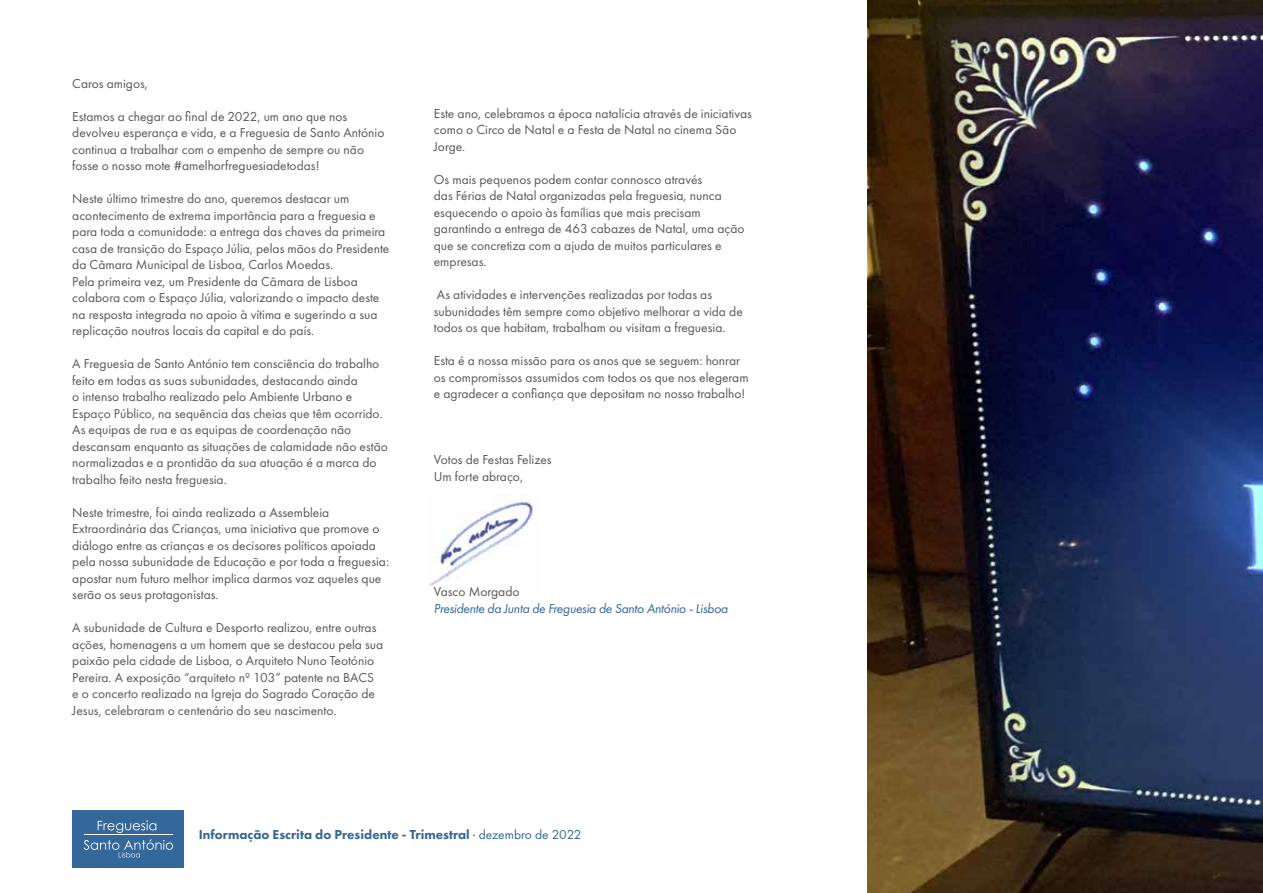
<style>
.page{position:relative;width:1263px;height:893px;background:#fff}
.page>*{position:absolute;margin:0;border:0;box-sizing:border-box;transform-origin:0 0}
.t1{font:13.5px/16.5px "Futura PT";color:#575756}
.t2{font:800 13.5px "Futura PT";color:#34679a}
.t3{font:italic 13.5px "Futura PT";letter-spacing:-.02em;color:#34679a}
.s1{font-weight:400}
</style>
<div class="page">
<img style="left:429px;top:501px;width:108px;height:86px">
<div style="left:72px;top:810px;width:112px;height:57px;background:#34679a"></div>
<svg style="left:98px;top:820px;width:58px;height:13px"></svg>
<svg style="left:84px;top:839px;width:89px;height:18px"></svg>
<hr style="left:84px;top:834px;width:89px;height:1px;background:#fff">
<img style="left:867px;top:0;width:396px;height:893px">
<p class="t1" style="left:72px;top:75px;width:77px">Caros amigos,</p>
<p class="t1" style="left:72px;top:108px;width:314px">Estamos a chegar ao final de 2022, um ano que nos devolveu esperança e vida, e a Freguesia de Santo António continua a trabalhar com o empenho de sempre ou não fosse o nosso mote #amelhorfreguesiadetodas!</p>
<p class="t1" style="left:72px;top:191px;width:319px">Neste último trimestre do ano, queremos destacar um acontecimento de extrema importância para a freguesia e para toda a comunidade: a entrega das chaves da primeira casa de transição do Espaço Júlia, pelas mãos do Presidente da Câmara Municipal de Lisboa, Carlos Moedas.<br>Pela primeira vez, um Presidente da Câmara de Lisboa colabora com o Espaço Júlia, valorizando o impacto deste na resposta integrada no apoio à vítima e sugerindo a sua replicação noutros locais da capital e do país.</p>
<p class="t1" style="left:72px;top:355px;width:317px">A Freguesia de Santo António tem consciência do trabalho feito em todas as suas subunidades, destacando ainda<br>o intenso trabalho realizado pelo Ambiente Urbano e Espaço Público, na sequência das cheias que têm ocorrido.<br>As equipas de rua e as equipas de coordenação não descansam enquanto as situações de calamidade não estão normalizadas e a prontidão da sua atuação é a marca do trabalho feito nesta freguesia.</p>
<p class="t1" style="left:72px;top:504px;width:318px">Neste trimestre, foi ainda realizada a Assembleia Extraordinária das Crianças, uma iniciativa que promove o diálogo entre as crianças e os decisores políticos apoiada pela nossa subunidade de Educação e por toda a freguesia: apostar num futuro melhor implica darmos voz aqueles que serão os seus protagonistas.</p>
<p class="t1" style="left:72px;top:619px;width:313px">A subunidade de Cultura e Desporto realizou, entre outras ações, homenagens a um homem que se destacou pela sua paixão pela cidade de Lisboa, o Arquiteto Nuno Teotónio Pereira. A exposição “arquiteto nº 103” patente na BACS e o concerto realizado na Igreja do Sagrado Coração de Jesus, celebraram o centenário do seu nascimento.</p>
<p class="t1" style="left:434px;top:105px;width:320px">Este ano, celebramos a época natalícia através de iniciativas como o Circo de Natal e a Festa de Natal no cinema São<br>Jorge.</p>
<p class="t1" style="left:434px;top:171px;width:312px">Os mais pequenos podem contar connosco através<br>das Férias de Natal organizadas pela freguesia, nunca esquecendo o apoio às famílias que mais precisam garantindo a entrega de 463 cabazes de Natal, uma ação que se concretiza com a ajuda de muitos particulares e empresas.</p>
<p class="t1" style="left:434px;top:286px;width:310px">As atividades e intervenções realizadas por todas as subunidades têm sempre como objetivo melhorar a vida de todos os que habitam, trabalham ou visitam a freguesia.</p>
<p class="t1" style="left:434px;top:352px;width:316px">Esta é a nossa missão para os anos que se seguem: honrar os compromissos assumidos com todos os que nos elegeram e agradecer a confiança que depositam no nosso trabalho!</p>
<p class="t1" style="left:434px;top:451px;width:119px">Votos de Festas Felizes<br>Um forte abraço,</p>
<p class="t1" style="left:434px;top:583px;width:87px">Vasco Morgado</p>
<p class="t3" style="left:434px;top:600px;width:296px">Presidente da Junta de Freguesia de Santo António - Lisboa</p>
<p class="t2" style="left:199px;top:826px;width:384px">Informação Escrita do Presidente - Trimestral <span class="s1">· dezembro de 2022</span></p>
</div>
